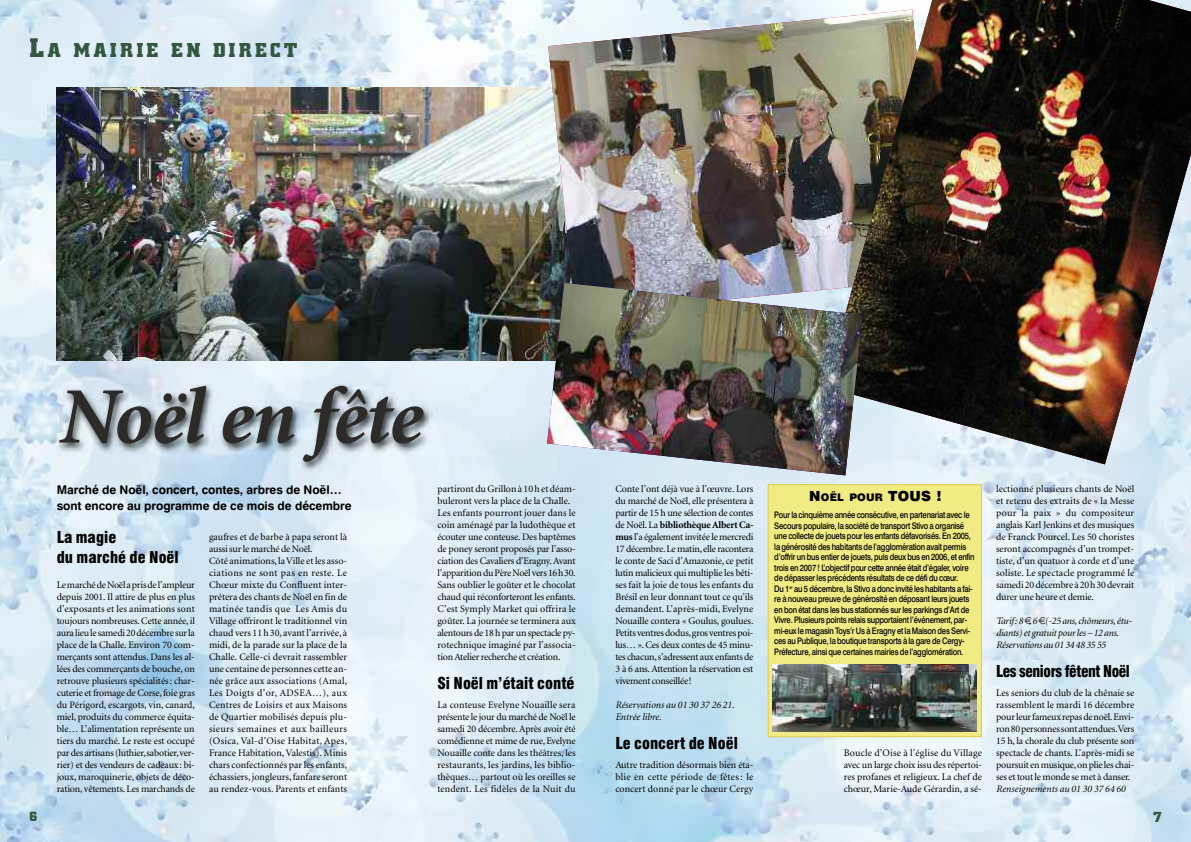
<style>
.page{position:relative;width:1191px;height:842px;background:#fff}
.page>*{position:absolute;margin:0;border:0;box-sizing:border-box;transform-origin:0 0}
.t1{font:italic 700 80px "Minion";letter-spacing:-.02em;color:#2d2b29}
.t2{font:700 18px "Civic";letter-spacing:.17em;color:#335740}
.t3{font:900 condensed 16px/19.2px "Swiss 721 BT";color:#000}
.t4{font:900 condensed 16px "Swiss 721 BT";letter-spacing:-.025em;color:#000;scale:.95 1}
.t5{font:700 13px "Civic";color:#335740}
.t6{font:12px/16px "Swiss 721 BT Bold Rounded";letter-spacing:-.005em;color:#000}
.t7{font:700 12px "Civic";color:#335740}
.t8{font:900 10.5px "Swiss 721 BT";letter-spacing:.015em;color:#000}
.t9{font:10px/12px "Minion";color:#000;text-align:justify}
.t10{font:italic 10px/12px "Minion";letter-spacing:-.02em;color:#000}
.t11{font:italic 10px/12px "Minion";color:#000}
.t12{font:500 9px/10.5px "Swiss 721 BT";letter-spacing:-.03em;color:#000;scale:.85 1}
.s1{font-size:24px}
.s2{font-weight:700}
.s3{font-size:14px}
</style>
<div class="page">
<img style="left:0;top:0;width:1191px;height:842px">
<img style="left:46px;top:377px;width:562px;height:119px">
<img style="left:57px;top:87px;width:491px;height:273px">
<img style="left:548px;top:10px;width:277px;height:273px">
<img style="left:825px;top:0;width:366px;height:464px">
<img style="left:547px;top:283px;width:315px;height:192px">
<div style="left:768px;top:485px;width:213px;height:251px;background:#f0eb82"></div>
<div style="left:767px;top:484px;width:215px;height:253px;border:1px solid #e0cb51"></div>
<img style="left:773px;top:664px;width:203px;height:68px">
<svg style="left:1024px;top:617px;width:7px;height:7px"></svg>
<svg style="left:1039px;top:617px;width:6px;height:7px"></svg>
<h2 class="t2" style="left:29px;top:40px;width:270px"><span class="s1">L</span>A MAIRIE EN DIRECT</h2>
<h1 class="t1" style="left:57px;top:386px;width:365px">Noël en fête</h1>
<p class="t6" style="left:57px;top:483px;width:296px">Marché de Noël, concert, contes, arbres de Noël… sont encore au programme de ce mois de décembre</p>
<h3 class="t3" style="left:57px;top:529px;width:124px">La magie<br>du marché de Noël</h3>
<p class="t9" style="left:57px;top:580px;width:140px">Le marché de Noël a pris de l’ampleur depuis 2001. Il attire de plus en plus d’exposants et les animations sont toujours nombreuses. Cette année, il aura lieu le samedi 20décembre sur la place de la Challe. Environ 70 com&shy;merçants sont attendus. Dans les al&shy;lées des commerçants de bouche, on retrouve plusieurs spécialités: char&shy;cuterie et fromage de Corse, foie gras du Périgord, escargots, vin, canard, miel, produits du commerce équita&shy;ble… L’alimentation représente un tiers du marché. Le reste est occupé par des artisans (luthier, sabotier, ver&shy;rier) et des vendeurs de cadeaux: bi&shy;joux, maroquinerie, objets de déco&shy;ration, vêtements. Les marchands de</p>
<p class="t9" style="left:209px;top:532px;width:140px;text-align:left">gaufres et de barbe à papa seront là aussi sur le marché de Noël.<br>Côté animations, la Ville et les asso&shy;ciations ne sont pas en reste. Le Chœur mixte du Confluent inter&shy;prétera des chants de Noël en fin de matinée tandis que Les Amis du Village offriront le traditionnel vin chaud vers 11 h 30, avant l’arrivée, à midi, de la parade sur la place de la Challe. Celle-ci devrait rassembler une centaine de personnes cette an&shy;née grâce aux associations (Amal, Les Doigts d’or, ADSEA…), aux Centres de Loisirs et aux Maisons de Quartier mobilisés depuis plu&shy;sieurs semaines et aux bailleurs (Osica, Val-d’Oise Habitat, Apes, France Habitation, Valestis). Minis chars confectionnés par les enfants, échassiers, jongleurs, fanfare seront au rendez-vous. Parents et enfants</p>
<p class="t9" style="left:437px;top:484px;width:140px;text-align:left">partiront du Grillon à 10 h et déam&shy;buleront vers la place de la Challe.<br>Les enfants pourront jouer dans le coin aménagé par la ludothèque et écouter une conteuse. Des baptêmes de poney seront proposés par l’asso&shy;ciation des Cavaliers d’Eragny. Avant l’apparition du Père Noël vers 16h30.<br>Sans oublier le goûter et le chocolat chaud qui réconforteront les enfants.<br>C’est Symply Market qui offrira le goûter. La journée se terminera aux alentours de 18 h par un spectacle py&shy;rotechnique imaginé par l’associa&shy;tion Atelier recherche et création.</p>
<h3 class="t3" style="left:437px;top:675px;width:139px">Si Noël m’était conté</h3>
<p class="t9" style="left:437px;top:700px;width:140px">La conteuse Evelyne Nouaille sera présente le jour du marché de Noël le samedi 20 décembre. Après avoir été comédienne et mime de rue, Evelyne Nouaille conte dans les théâtres, les restaurants, les jardins, les biblio&shy;thèques… partout où les oreilles se tendent. Les fidèles de la Nuit du</p>
<p class="t9" style="left:615px;top:484px;width:140px">Conte l’ont déjà vue à l’œuvre. Lors du marché de Noël, elle présentera à partir de 15 h une sélection de contes de Noël. La <span class="s2">bibliothèque Albert Ca&shy;mus</span> l’a également invitée le mercredi 17 décembre. Le matin, elle racontera le conte de Saci d’Amazonie, ce petit lutin malicieux qui multiplie les bêti&shy;ses fait la joie de tous les enfants du Brésil en leur donnant tout ce qu’ils demandent. L’après-midi, Evelyne Nouaille contera « Goulus, goulues.<br>Petits ventres dodus, gros ventres poi&shy;lus… ». Ces deux contes de 45 minu&shy;tes chacun, s’adressent aux enfants de 3 à 6 ans. Attention la réservation est vivement conseillée!</p>
<p class="t11" style="left:615px;top:700px;width:121px">Réservations au 01 30 37 26 21.<br>Entrée libre.</p>
<h3 class="t3" style="left:615px;top:735px;width:124px">Le concert de Noël</h3>
<p class="t9" style="left:615px;top:760px;width:140px">Autre tradition désormais bien éta&shy;blie en cette période de fêtes : le concert donné par le chœur Cergy</p>
<p class="t8" style="left:809px;top:493px;width:134px"><span class="s3">N</span>OËL POUR <span class="s3">TOUS !</span></p>
<p class="t12" style="left:774px;top:511px;width:237px">Pour la cinquième année consécutive, en partenariat avec le Secours populaire, la société de transport Stivo a organisé une collecte de jouets pour les enfants défavorisés. En 2005, la générosité des habitants de l’agglomération avait permis d’offrir un bus entier de jouets, puis deux bus en 2006, et enfin trois en 2007 ! L’objectif pour cette année était d’égaler, voire de dépasser les précédents résultats de ce défi du cœur.<br>Du 1<sup>er</sup> au 5 décembre, la Stivo a donc invité les habitants a fai&shy;re à nouveau preuve de générosité en déposant leurs jouets en bon état dans les bus stationnés sur les parkings d’Art de Vivre. Plusieurs points relais supportaient l’événement, par&shy;mi-eux le magasin Toys’r Us à Eragny et la Maison des Servi&shy;ces au Publique, la boutique transports à la gare de Cergy-Préfecture, ainsi que certaines mairies de l’agglomération.</p>
<p class="t9" style="left:844px;top:748px;width:140px">Boucle d’Oise à l’église du Village avec un large choix issu des répertoi&shy;res profanes et religieux. La chef de chœur, Marie-Aude Gérardin, a sé-</p>
<p class="t9" style="left:996px;top:484px;width:140px">lectionné plusieurs chants de Noël et retenu des extraits de « la Messe pour la paix » du compositeur anglais Karl Jenkins et des musiques de Franck Pourcel. Les 50 choristes seront accompagnés d’un trompet&shy;tiste, d’un quatuor à corde et d’une soliste. Le spectacle programmé le samedi 20décembre à 20h30 devrait durer une heure et demie.</p>
<p class="t10" style="left:996px;top:616px;width:137px">Tarif: 8 , 6 (-25 ans, chômeurs, étu&shy;diants) et gratuit pour les – 12 ans.<br>Réservations au 01 34 48 35 55</p>
<h3 class="t4" style="left:996px;top:665px;width:142px">Les seniors fêtent Noël</h3>
<p class="t9" style="left:996px;top:688px;width:140px">Les seniors du club de la chênaie se rassemblent le mardi 16 décembre pour leur fameux repas de noël. Envi&shy;ron 80 personnes sont attendues. Vers 15 h, la chorale du club présente son spectacle de chants. L’après-midi se poursuit en musique, on plie les chai&shy;ses et tout le monde se met à danser.</p>
<p class="t11" style="left:996px;top:784px;width:131px">Renseignements au 01 30 37 64 60</p>
<p class="t7" style="left:29px;top:810px;width:9px">6</p>
<h3 class="t5" style="left:1153px;top:810px;width:10px">7</h3>
</div>
